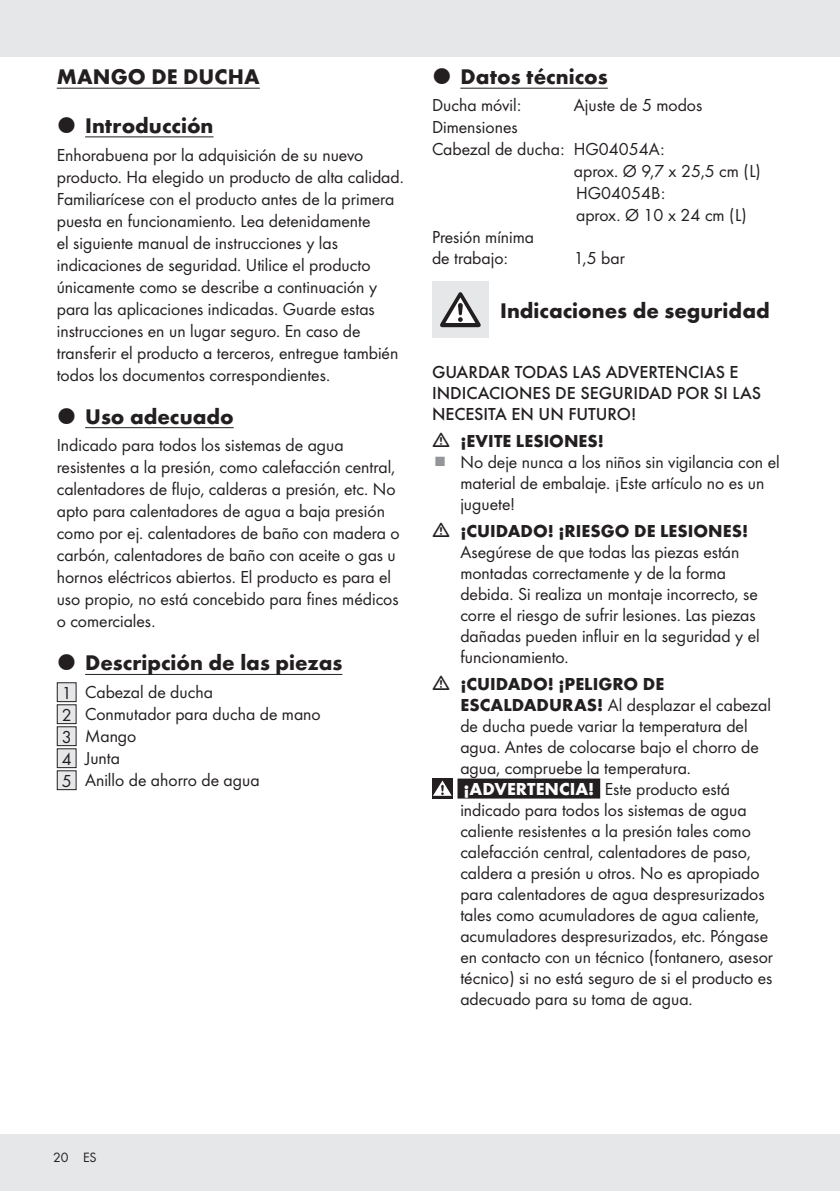
<style>
.page{position:relative;width:840px;height:1191px;background:#fff}
.page>*{position:absolute;margin:0;border:0;box-sizing:border-box;transform-origin:0 0}
.Headline-01{font:700 22px "Futura";color:#231f20}
.Product_Name{font:700 22px "Futura";color:#231f20}
.Body{font:18px/22px "Futura Boo";color:#231f20}
.Indent{font:18px/21px "Futura Boo";color:#231f20}
.Body-2{font:500 18px/21px "Futura";color:#231f20}
.t1{font:700 18px "Futura";color:#231f20}
.t2{font:14px "Futura Boo";color:#231f20}
.s1{font-family:"Futura";font-weight:700}
.s2{font-family:"Futura";font-weight:700;color:#fff}
</style>
<div class="page">
<div style="left:0;top:1134px;width:839px;height:57px;background:#e6e7e9"></div>
<div style="left:0;top:0;width:839px;height:57px;background:#e6e7e9"></div>
<hr style="left:57px;top:88px;width:203px;height:1px;background:#231f20">
<hr style="left:85px;top:136px;width:128px;height:1px;background:#231f20">
<hr style="left:85px;top:427px;width:148px;height:1px;background:#231f20">
<hr style="left:85px;top:674px;width:257px;height:1px;background:#231f20">
<div style="left:57px;top:683px;width:19px;height:18px;background:#e6e7e9"></div>
<div style="left:57px;top:682px;width:20px;height:20px;border:1px solid #231f20"></div>
<div style="left:57px;top:705px;width:19px;height:18px;background:#e6e7e9"></div>
<div style="left:57px;top:704px;width:20px;height:20px;border:1px solid #231f20"></div>
<div style="left:57px;top:727px;width:19px;height:18px;background:#e6e7e9"></div>
<div style="left:57px;top:726px;width:20px;height:20px;border:1px solid #231f20"></div>
<div style="left:57px;top:749px;width:19px;height:18px;background:#e6e7e9"></div>
<div style="left:57px;top:748px;width:20px;height:20px;border:1px solid #231f20"></div>
<div style="left:57px;top:771px;width:19px;height:18px;background:#e6e7e9"></div>
<div style="left:57px;top:770px;width:20px;height:20px;border:1px solid #231f20"></div>
<hr style="left:460px;top:88px;width:147px;height:1px;background:#231f20">
<div style="left:457px;top:778px;width:143px;height:20px;background:#231f20"></div>
<div style="left:432px;top:281px;width:56px;height:57px;background:#e6e7e9"></div>
<svg style="left:440px;top:292px;width:40px;height:35px"></svg>
<div style="left:432px;top:778px;width:21px;height:20px;background:#231f20"></div>
<svg style="left:433px;top:780px;width:18px;height:16px"></svg>
<p class="Product_Name" style="left:57px;top:61px;width:204px">MANGO DE DUCHA</p>
<p class="Headline-01" style="left:85px;top:109px;width:130px">Introducción</p>
<p class="Body" style="left:57px;top:143px;width:348px">Enhorabuena por la adquisición de su nuevo producto. Ha elegido un producto de alta calidad.<br>Familiarícese con el producto antes de la primera puesta en funcionamiento. Lea detenidamente<br>el siguiente manual de instrucciones y las indicaciones de seguridad. Utilice el producto únicamente como se describe a continuación y para las aplicaciones indicadas. Guarde estas instrucciones en un lugar seguro. En caso de transferir el producto a terceros, entregue también todos los documentos correspondientes.</p>
<p class="Headline-01" style="left:85px;top:400px;width:150px">Uso adecuado</p>
<p class="Body" style="left:57px;top:433px;width:344px">Indicado para todos los sistemas de agua resistentes a la presión, como calefacción central, calentadores de flujo, calderas a presión, etc. No apto para calentadores de agua a baja presión como por ej. calentadores de baño con madera o carbón, calentadores de baño con aceite o gas u hornos eléctricos abiertos. El producto es para el uso propio, no está concebido para fines médicos o comerciales.</p>
<p class="Headline-01" style="left:85px;top:647px;width:258px">Descripción de las piezas</p>
<p class="Body" style="left:62px;top:681px;width:11px">1</p>
<p class="Indent" style="left:85px;top:680px;width:129px">Cabezal de ducha</p>
<p class="Body" style="left:62px;top:703px;width:11px">2</p>
<p class="Indent" style="left:85px;top:702px;width:237px">Conmutador para ducha de mano</p>
<p class="Body" style="left:62px;top:725px;width:11px">3</p>
<p class="Indent" style="left:85px;top:724px;width:53px">Mango</p>
<p class="Body" style="left:62px;top:747px;width:11px">4</p>
<p class="Indent" style="left:85px;top:746px;width:36px">Junta</p>
<p class="Body" style="left:62px;top:769px;width:11px">5</p>
<p class="Indent" style="left:85px;top:768px;width:176px">Anillo de ahorro de agua</p>
<p class="Headline-01" style="left:460px;top:61px;width:149px">Datos técnicos</p>
<p class="Body" style="left:432px;top:93px;width:91px">Ducha móvil:</p>
<p class="Body" style="left:573px;top:93px;width:130px">Ajuste de 5 modos</p>
<p class="Body" style="left:432px;top:115px;width:87px">Dimensiones</p>
<p class="Body" style="left:432px;top:137px;width:234px">Cabezal de ducha: HG04054A:</p>
<p class="Body" style="left:573px;top:159px;width:188px">aprox. Ø 9,7 x 25,5 cm (L)</p>
<p class="Body" style="left:576px;top:181px;width:172px">HG04054B:<br>aprox. Ø 10 x 24 cm (L)</p>
<p class="Body" style="left:432px;top:225px;width:104px">Presión mínima de trabajo:</p>
<p class="Body" style="left:573px;top:246px;width:52px">1,5 bar</p>
<p class="Headline-01" style="left:500px;top:294px;width:271px">Indicaciones de seguridad</p>
<p class="Body-2" style="left:432px;top:361px;width:330px">GUARDAR TODAS LAS ADVERTENCIAS E<br>INDICACIONES DE SEGURIDAD POR SI LAS<br>NECESITA EN UN FUTURO!</p>
<p class="t1" style="left:460px;top:428px;width:145px">¡EVITE LESIONES!</p>
<p class="Body" style="left:460px;top:450px;width:321px;line-height:21px">No deje nunca a los niños sin vigilancia con el material de embalaje. ¡Este artículo no es un juguete!</p>
<p class="Body" style="left:460px;top:519px;width:301px;line-height:21px"><span class="s1">¡CUIDADO! ¡RIESGO DE LESIONES!<br></span>Asegúrese de que todas las piezas están montadas correctamente y de la forma debida. Si realiza un montaje incorrecto, se corre el riesgo de sufrir lesiones. Las piezas dañadas pueden influir en la seguridad y el funcionamiento.</p>
<p class="Body" style="left:460px;top:672px;width:312px;line-height:21px"><span class="s1">¡CUIDADO! ¡PELIGRO DE ESCALDADURAS!</span> Al desplazar el cabezal de ducha puede variar la temperatura del agua. Antes de colocarse bajo el chorro de agua, compruebe la temperatura.</p>
<p class="Indent" style="left:460px;top:777px;width:314px"><span class="s2">¡ADVERTENCIA!</span> Este producto está indicado para todos los sistemas de agua caliente resistentes a la presión tales como calefacción central, calentadores de paso, caldera a presión u otros. No es apropiado para calentadores de agua despresurizados tales como acumuladores de agua caliente, acumuladores despresurizados, etc. Póngase en contacto con un técnico (fontanero, asesor técnico) si no está seguro de si el producto es adecuado para su toma de agua.</p>
<p class="t2" style="left:53px;top:1147px;width:45px">20 ES</p>
</div>
